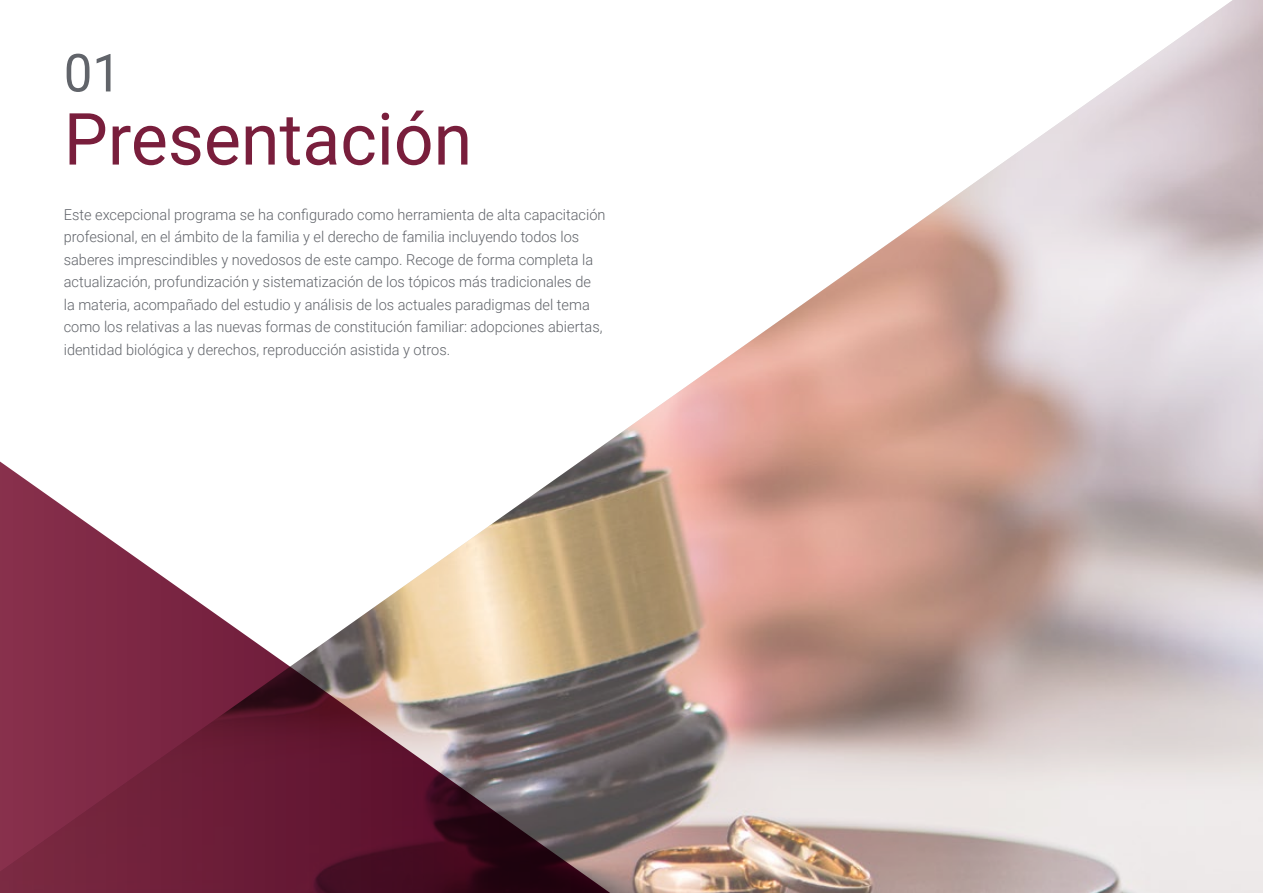
<style>
.page{position:relative;width:1263px;height:893px;background:#fff}
.page>*{position:absolute;margin:0;border:0;box-sizing:border-box;transform-origin:0 0}
.t1{font:72px "Roboto";color:#791e3c}
.t2{font:52.5px "Roboto";color:#61646a}
.t3{font:300 15px/22.5px "Roboto";color:#61646a}
</style>
<div class="page">
<img style="left:602px;top:0;width:661px;height:893px">
<svg style="left:0;top:446px;width:640px;height:447px"></svg>
<h2 class="t2" style="left:64px;top:36px;width:59px">01</h2>
<h1 class="t1" style="left:64px;top:89px;width:410px">Presentación</h1>
<p class="t3" style="left:64px;top:202px;width:543px">Este excepcional programa se ha configurado como herramienta de alta capacitación profesional, en el ámbito de la familia y el derecho de familia incluyendo todos los saberes imprescindibles y novedosos de este campo. Recoge de forma completa la actualización, profundización y sistematización de los tópicos más tradicionales de la materia, acompañado del estudio y análisis de los actuales paradigmas del tema como los relativas a las nuevas formas de constitución familiar: adopciones abiertas, identidad biológica y derechos, reproducción asistida y otros.</p>
</div>
